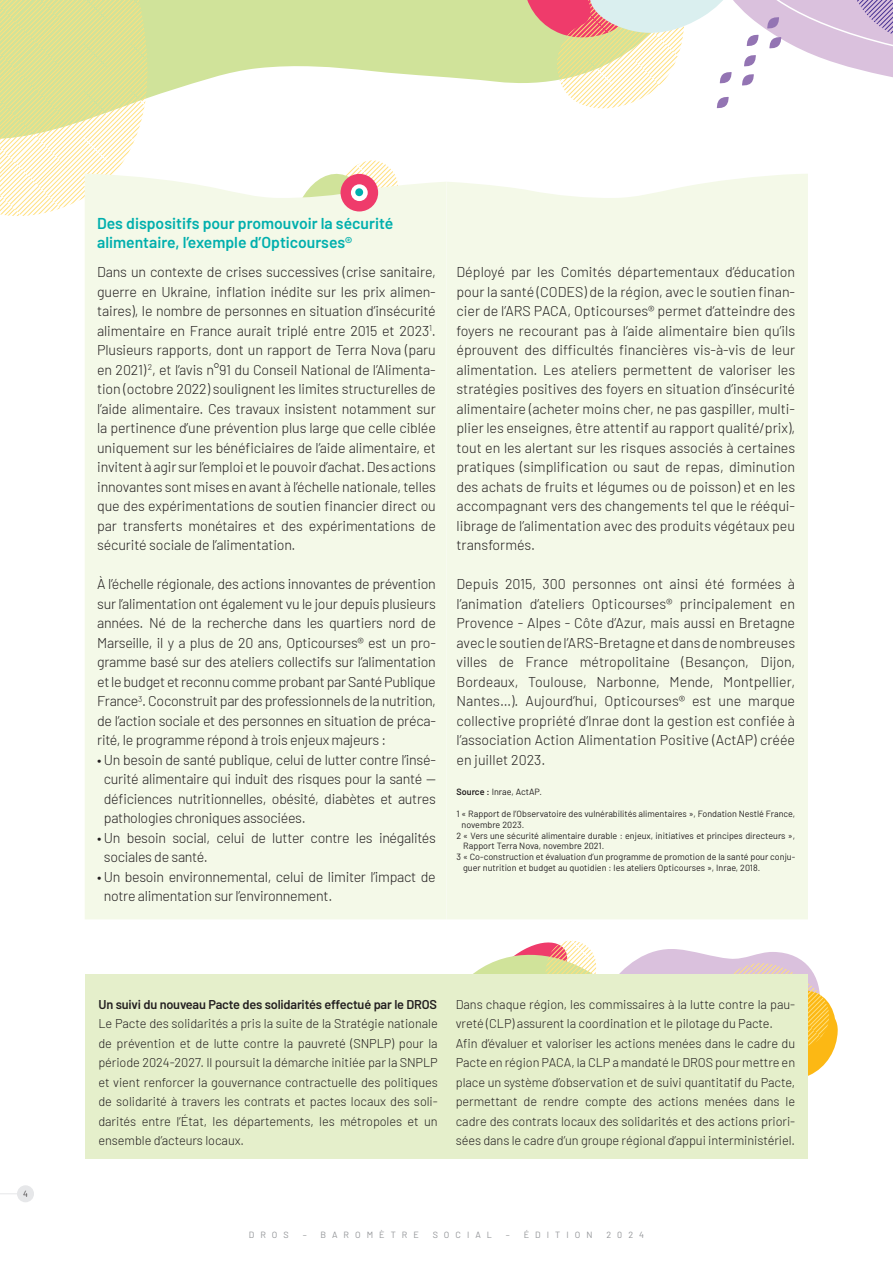
<style>
.page{position:relative;width:893px;height:1263px;background:#fff}
.page>*{position:absolute;margin:0;border:0;box-sizing:border-box;transform-origin:0 0}
.t1{font:600 15.75px/19.5px "Barlow";color:#00afad}
.t2{font:300 14.25px/19.5px "Barlow";letter-spacing:-.02em;color:#231f20;text-align:justify}
.t3{font:300 12.75px/19.5px "Barlow";letter-spacing:-.005em;color:#231f20;text-align:justify}
.t4{font:600 12.75px "Barlow";letter-spacing:-.015em;color:#231f20}
.t5{font:9px "Barlow";color:#231f20}
.t6{font:9px "Barlow";letter-spacing:.67em;color:#939598}
.t7{font:300 9px "Barlow";color:#231f20}
.s1{font-weight:600}
</style>
<div class="page">
<svg style="left:150px;top:0;width:369px;height:97px;fill:#d0e39a"></svg>
<svg style="left:0;top:0;width:150px;height:216px"></svg>
<svg style="left:519px;top:0;width:374px;height:109px"></svg>
<hr style="left:0;top:1193px;width:30px;height:1px;background:#e6e7e9">
<div style="left:17px;top:1185px;width:17px;height:17px;background:#e6e7e9;border-radius:50%"></div>
<svg style="left:427px;top:940px;width:411px;height:136px"></svg>
<div style="left:86px;top:975px;width:722px;height:184px;background:#e5efcb"></div>
<div style="left:85px;top:174px;width:361px;height:745px;background:#f4f9e8"></div>
<div style="left:446px;top:174px;width:362px;height:745px;background:#f4f9e8"></div>
<svg style="left:292px;top:160px;width:122px;height:145px;background:#f4efe0"></svg>
<div style="left:355px;top:188px;width:8px;height:8px;background:#00afad;border-radius:50%"></div>
<p class="t7" style="left:23px;top:1187px;width:6px">4</p>
<p class="t1" style="left:97px;top:212px;width:298px">Des dispositifs pour promouvoir la sécurité alimentaire, l’exemple d’Opticourses®</p>
<p class="t2" style="left:97px;top:261px;width:340px">Dans un contexte de crises successives (crise sanitaire, guerre en Ukraine, inflation inédite sur les prix alimen&shy;taires), le nombre de personnes en situation d’insécurité alimentaire en France aurait triplé entre 2015 et 2023<sup>1</sup>.<br>Plusieurs rapports, dont un rapport de Terra Nova (paru en 2021) <sup>2</sup>, et l’avis n°91 du Conseil National de l’Alimenta&shy;tion (octobre 2022) soulignent les limites structurelles de l’aide alimentaire. Ces travaux insistent notamment sur la pertinence d’une prévention plus large que celle ciblée uniquement sur les bénéficiaires de l’aide alimentaire, et invitent à agir sur l’emploi et le pouvoir d’achat. Des actions innovantes sont mises en avant à l’échelle nationale, telles que des expérimentations de soutien financier direct ou par transferts monétaires et des expérimentations de sécurité sociale de l’alimentation.</p>
<p class="t2" style="left:97px;top:573px;width:340px">À l’échelle régionale, des actions innovantes de prévention sur l’alimentation ont également vu le jour depuis plusieurs années. Né de la recherche dans les quartiers nord de Marseille, il y a plus de 20 ans, Opticourses® est un pro&shy;gramme basé sur des ateliers collectifs sur l’alimentation et le budget et reconnu comme probant par Santé Publique France<sup>3</sup>. Coconstruit par des professionnels de la nutrition, de l’action sociale et des personnes en situation de préca&shy;rité, le programme répond à trois enjeux majeurs :</p>
<p class="t2" style="left:104px;top:749px;width:334px;text-indent:-7px">• Un besoin de santé publique, celui de lutter contre l’insé&shy;curité alimentaire qui induit des risques pour la santé — déficiences nutritionnelles, obésité, diabètes et autres pathologies chroniques associées.</p>
<p class="t2" style="left:104px;top:827px;width:334px;text-indent:-7px">• Un besoin social, celui de lutter contre les inégalités sociales de santé.</p>
<p class="t2" style="left:104px;top:866px;width:333px;text-indent:-7px">• Un besoin environnemental, celui de limiter l’impact de notre alimentation sur l’environnement.</p>
<p class="t2" style="left:456px;top:261px;width:340px">Déployé par les Comités départementaux d’éducation pour la santé (CODES) de la région, avec le soutien finan&shy;cier de l’ARS PACA, Opticourses® permet d’atteindre des foyers ne recourant pas à l’aide alimentaire bien qu’ils éprouvent des difficultés financières vis-à-vis de leur alimentation. Les ateliers permettent de valoriser les stratégies positives des foyers en situation d’insécurité alimentaire (acheter moins cher, ne pas gaspiller, multi&shy;plier les enseignes, être attentif au rapport qualité/prix), tout en les alertant sur les risques associés à certaines pratiques (simplification ou saut de repas, diminution des achats de fruits et légumes ou de poisson) et en les accompagnant vers des changements tel que le rééqui&shy;librage de l’alimentation avec des produits végétaux peu transformés.</p>
<p class="t2" style="left:456px;top:573px;width:340px">Depuis 2015, 300 personnes ont ainsi été formées à l’animation d’ateliers Opticourses® principalement en Provence - Alpes - Côte d’Azur, mais aussi en Bretagne avec le soutien de l’ARS-Bretagne et dans de nombreuses villes de France métropolitaine (Besançon, Dijon, Bordeaux, Toulouse, Narbonne, Mende, Montpellier, Nantes…). Aujourd’hui, Opticourses® est une marque collective propriété d’Inrae dont la gestion est confiée à l’association Action Alimentation Positive (ActAP) créée en juillet 2023.</p>
<p class="t5" style="left:456px;top:785px;width:87px"><span class="s1">Source :</span> Inrae, ActAP.</p>
<p class="t5" style="left:456px;top:807px;width:340px">1 « Rapport de l’Observatoire des vulnérabilités alimentaires », Fondation Nestlé France,</p>
<p class="t5" style="left:462px;top:818px;width:64px">novembre 2023.</p>
<p class="t5" style="left:456px;top:829px;width:340px">2 « Vers une sécurité alimentaire durable : enjeux, initiatives et principes directeurs »,</p>
<p class="t5" style="left:463px;top:839px;width:142px">Rapport Terra Nova, novembre 2021.</p>
<p class="t5" style="left:456px;top:850px;width:340px">3 « Co-construction et évaluation d’un programme de promotion de la santé pour conju-</p>
<p class="t5" style="left:463px;top:861px;width:299px">guer nutrition et budget au quotidien : les ateliers Opticourses », Inrae, 2018.</p>
<p class="t4" style="left:98px;top:995px;width:340px">Un suivi du nouveau Pacte des solidarités effectué par le DROS</p>
<p class="t3" style="left:98px;top:1013px;width:341px">Le Pacte des solidarités a pris la suite de la Stratégie nationale de prévention et de lutte contre la pauvreté (SNPLP) pour la période 2024-2027. Il poursuit la démarche initiée par la SNPLP et vient renforcer la gouvernance contractuelle des politiques de solidarité à travers les contrats et pactes locaux des soli&shy;darités entre l’État, les départements, les métropoles et un ensemble d’acteurs locaux.</p>
<p class="t3" style="left:456px;top:993px;width:341px;text-align:left">Dans chaque région, les commissaires à la lutte contre la pau&shy;vreté (CLP) assurent la coordination et le pilotage du Pacte.<br>Afin d’évaluer et valoriser les actions menées dans le cadre du Pacte en région PACA, la CLP a mandaté le DROS pour mettre en place un système d’observation et de suivi quantitatif du Pacte, permettant de rendre compte des actions menées dans le cadre des contrats locaux des solidarités et des actions priori&shy;sées dans le cadre d’un groupe régional d’appui interministériel.</p>
<p class="t6" style="left:249px;top:1228px;width:42px">DROS</p>
<p class="t6" style="left:303px;top:1228px;width:118px">– BAROMÈTRE</p>
<p class="t6" style="left:433px;top:1228px;width:61px">SOCIAL</p>
<p class="t6" style="left:506px;top:1228px;width:88px">– ÉDITION</p>
<p class="t6" style="left:606px;top:1228px;width:39px">2024</p>
</div>
